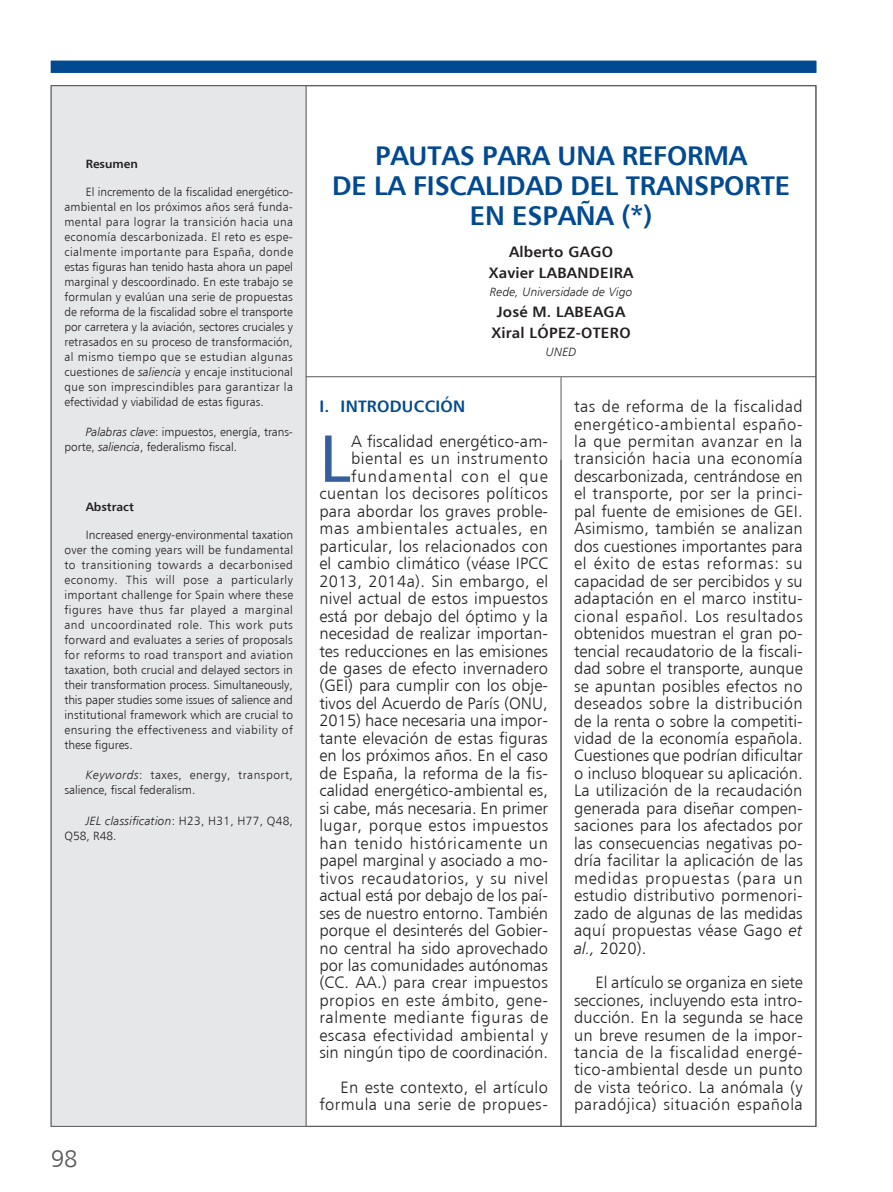
<style>
.page{position:relative;width:893px;height:1192px;background:#fff}
.page>*{position:absolute;margin:0;border:0;box-sizing:border-box;transform-origin:0 0}
.t1{font:66.6px "Humanist 777 BT Roman B";color:#365fa0}
.t2{font:27px/30px "Humanist 777 BT Bold B";letter-spacing:-.005em;color:#014990;text-align:center}
.t3{font:24px "Humanist 777 BT Light B";color:#57585a}
.t4{font:16.5px/17.4px "Humanist 777 BT Light B";letter-spacing:.01em;color:#231f20;text-align:justify}
.CAB_1{font:16.5px "Humanist 777 BT Bold B";letter-spacing:.015em;color:#014990}
.t5{font:15px "Humanist 777 BT Bold B";letter-spacing:.025em;color:#231f20}
.t6{font:12px/15px "Humanist 777 BT Light B";color:#231f20}
.t7{font:12px "Humanist 777 BT Light Italic B";letter-spacing:.01em;color:#231f20}
.t8{font:12px "Humanist 777 BT Bold B";color:#231f20}
.s1{font-family:"Humanist 777 BT Light Italic B"}
</style>
<div class="page">
<div style="left:51px;top:86px;width:255px;height:1040px;background:#e6e7e9"></div>
<div style="left:51px;top:61px;width:765px;height:12px;background:#014990"></div>
<hr style="left:306px;top:86px;width:1px;height:1040px;background:#57585a">
<hr style="left:561px;top:377px;width:1px;height:749px;background:#57585a">
<hr style="left:306px;top:376px;width:510px;height:1px;background:#57585a">
<p class="t8" style="left:86px;top:156px;width:54px">Resumen</p>
<p class="t6" style="left:64px;top:184px;width:230px;text-align:justify;text-indent:21px">El incremento de la fiscalidad energético&shy;ambiental en los próximos años será funda&shy;mental para lograr la transición hacia una economía descarbonizada. El reto es espe&shy;cialmente importante para España, donde estas figuras han tenido hasta ahora un papel marginal y descoordinado. En este trabajo se formulan y evalúan una serie de propuestas de reforma de la fiscalidad sobre el transporte por carretera y la aviación, sectores cruciales y retrasados en su proceso de transformación, al mismo tiempo que se estudian algunas cuestiones de <span class="s1">saliencia</span> y encaje institucional que son imprescindibles para garantizar la efectividad y viabilidad de estas figuras.</p>
<p class="t6" style="left:64px;top:424px;width:230px;text-indent:21px"><span class="s1">Palabras clave</span>: impuestos, energía, trans&shy;porte, <span class="s1">saliencia</span>, federalismo fiscal.</p>
<p class="t8" style="left:86px;top:499px;width:50px">Abstract</p>
<p class="t6" style="left:64px;top:527px;width:230px;text-align:justify;text-indent:21px">Increased energy-environmental taxation over the coming years will be fundamental to transitioning towards a decarbonised economy. This will pose a particularly important challenge for Spain where these figures have thus far played a marginal and uncoordinated role. This work puts forward and evaluates a series of proposals for reforms to road transport and aviation taxation, both crucial and delayed sectors in their transformation process. Simultaneously, this paper studies some issues of salience and institutional framework which are crucial to ensuring the effectiveness and viability of these figures.</p>
<p class="t6" style="left:64px;top:767px;width:230px;text-indent:21px"><span class="s1">Keywords</span>: taxes, energy, transport, salience, fiscal federalism.</p>
<p class="t6" style="left:64px;top:813px;width:230px;text-indent:21px"><span class="s1">JEL classification</span>: H23, H31, H77, Q48,<br>Q58, R48.</p>
<p class="t3" style="left:51px;top:1143px;width:28px">98</p>
<p class="t2" style="left:332px;top:140px;width:459px">PAUTAS PARA UNA REFORMA<br>DE LA FISCALIDAD DEL TRANSPORTE<br>EN ESPAÑA (*)</p>
<p class="t5" style="left:509px;top:242px;width:105px">Alberto GAGO</p>
<p class="t5" style="left:489px;top:263px;width:146px">Xavier LABANDEIRA</p>
<p class="t7" style="left:490px;top:284px;width:144px">Rede, Universidade de Vigo</p>
<p class="t5" style="left:497px;top:302px;width:130px">José M. LABEAGA</p>
<p class="t5" style="left:491px;top:323px;width:141px">Xiral LÓPEZ-OTERO</p>
<p class="t7" style="left:546px;top:344px;width:32px">UNED</p>
<p class="CAB_1" style="left:319px;top:396px;width:147px">I. INTRODUCCIÓN</p>
<p class="t1" style="left:319px;top:417px;width:32px">L</p>
<p class="t4" style="left:319px;top:432px;width:230px;text-align:right">A fiscalidad energético-am&shy;biental es un instrumento fundamental con el que cuentan los decisores políticos para abordar los graves proble&shy;mas ambientales actuales, en particular, los relacionados con el cambio climático (véase IPCC<br>2013, 2014a). Sin embargo, el nivel actual de estos impuestos está por debajo del óptimo y la necesidad de realizar importan&shy;tes reducciones en las emisiones de gases de efecto invernadero (GEI) para cumplir con los obje&shy;tivos del Acuerdo de París (ONU,<br>2015) hace necesaria una impor&shy;tante elevación de estas figuras en los próximos años. En el caso de España, la reforma de la fis&shy;calidad energético-ambiental es, si cabe, más necesaria. En primer lugar, porque estos impuestos han tenido históricamente un papel marginal y asociado a mo&shy;tivos recaudatorios, y su nivel actual está por debajo de los paí&shy;ses de nuestro entorno. También porque el desinterés del Gobier&shy;no central ha sido aprovechado por las comunidades autónomas (CC. AA.) para crear impuestos propios en este ámbito, gene&shy;ralmente mediante figuras de escasa efectividad ambiental y sin ningún tipo de coordinación.</p>
<p class="t4" style="left:319px;top:1077px;width:230px;text-align:right">En este contexto, el artículo formula una serie de propues-</p>
<p class="t4" style="left:574px;top:397px;width:230px">tas de reforma de la fiscalidad energético-ambiental españo&shy;la que permitan avanzar en la transición hacia una economía descarbonizada, centrándose en el transporte, por ser la princi&shy;pal fuente de emisiones de GEI.<br>Asimismo, también se analizan dos cuestiones importantes para el éxito de estas reformas: su capacidad de ser percibidos y su adaptación en el marco institu&shy;cional español. Los resultados obtenidos muestran el gran po&shy;tencial recaudatorio de la fiscali&shy;dad sobre el transporte, aunque se apuntan posibles efectos no deseados sobre la distribución de la renta o sobre la competiti&shy;vidad de la economía española.<br>Cuestiones que podrían dificultar o incluso bloquear su aplicación.<br>La utilización de la recaudación generada para diseñar compen&shy;saciones para los afectados por las consecuencias negativas po&shy;dría facilitar la aplicación de las medidas propuestas (para un estudio distributivo pormenori&shy;zado de algunas de las medidas aquí propuestas véase Gago <span class="s1">et al.,</span> 2020).</p>
<p class="t4" style="left:574px;top:973px;width:230px;text-indent:21px">El artículo se organiza en siete secciones, incluyendo esta intro&shy;ducción. En la segunda se hace un breve resumen de la impor&shy;tancia de la fiscalidad energé&shy;tico-ambiental desde un punto de vista teórico. La anómala (y paradójica) situación española</p>
</div>
